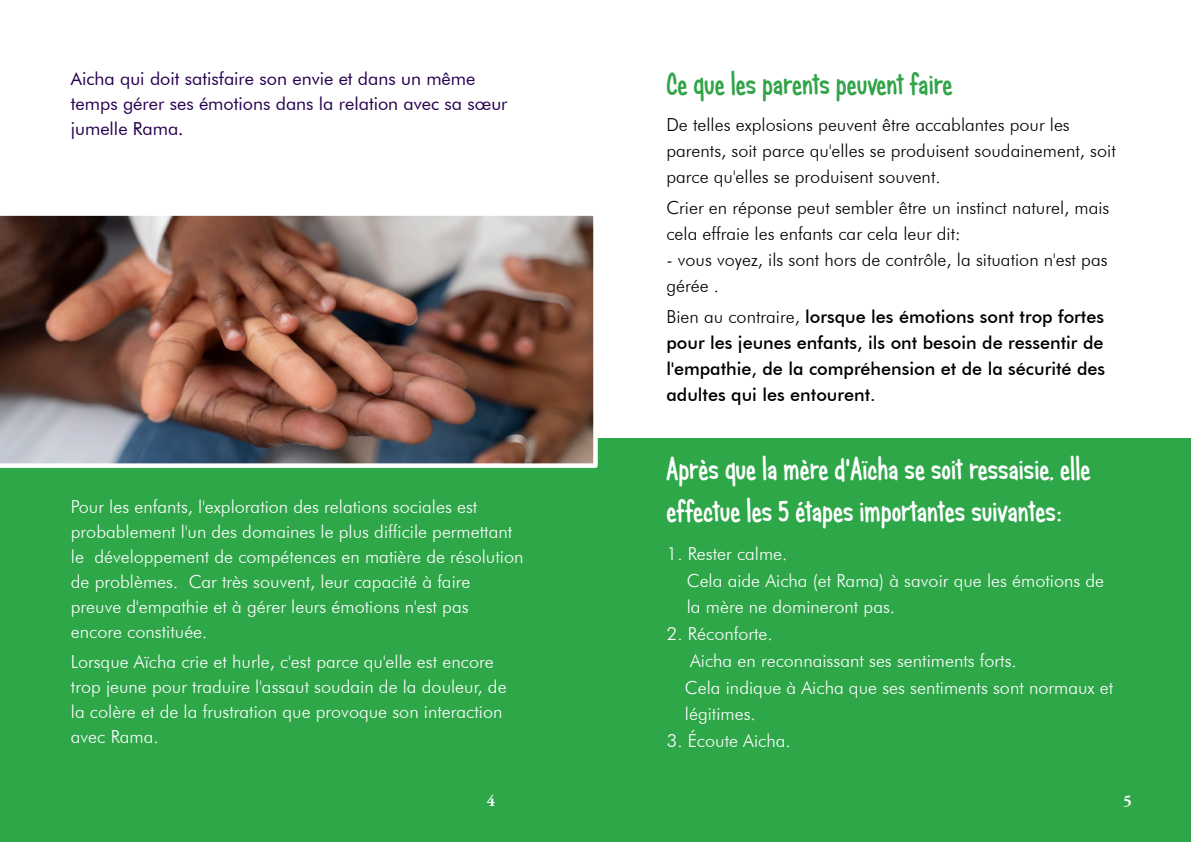
<style>
.page{position:relative;width:1191px;height:842px;background:#fff}
.page>*{position:absolute;margin:0;border:0;box-sizing:border-box;transform-origin:0 0}
.t1{font:700 30px/42.1px "Candy Round BTN Cond";color:#fff}
.t2{font:700 30px "Candy Round BTN Cond";color:#31a448}
.t3{font:300 18px/25px "Futura BT";color:#fff}
.t4{font:300 18px/26px "Futura BT";color:#000}
.t5{font:500 18px/26px "Futura BT";color:#000;text-align:justify}
.t6{font:18px/25px "Futura BT";color:#25004e}
.t7{font:700 16px "Adobe Garamond Pro";color:#fff}
.s1{font-weight:300}
</style>
<div class="page">
<div style="left:0;top:438px;width:1191px;height:404px;background:#2ea749"></div>
<img style="left:0;top:215px;width:598px;height:253px">
<p class="t6" style="left:71px;top:67px;width:438px">Aicha qui doit satisfaire son envie et dans un même temps gérer ses émotions dans la relation avec sa sœur jumelle Rama.</p>
<h1 class="t2" style="left:666px;top:66px;width:288px">Ce que les parents peuvent faire</h1>
<p class="t4" style="left:666px;top:113px;width:451px">De telles explosions peuvent être accablantes pour les parents, soit parce qu'elles se produisent soudainement, soit parce qu'elles se produisent souvent.</p>
<p class="t4" style="left:666px;top:196px;width:444px">Crier en réponse peut sembler être un instinct naturel, mais cela effraie les enfants car cela leur dit:</p>
<p class="t4" style="left:666px;top:248px;width:443px">- vous voyez, ils sont hors de contrôle, la situation n'est pas gérée .</p>
<p class="t5" style="left:666px;top:305px;width:440px"><span class="s1">Bien au contraire,</span> lorsque les émotions sont trop fortes pour les jeunes enfants, ils ont besoin de ressentir de l'empathie, de la compréhension et de la sécurité des adultes qui les entourent.</p>
<p class="t3" style="left:71px;top:496px;width:454px">Pour les enfants, l'exploration des relations sociales est probablement l'un des domaines le plus difficile permettant le développement de compétences en matière de résolution de problèmes. Car très souvent, leur capacité à faire preuve d'empathie et à gérer leurs émotions n'est pas encore constituée.</p>
<p class="t3" style="left:71px;top:651px;width:437px">Lorsque Aïcha crie et hurle, c'est parce qu'elle est encore trop jeune pour traduire l'assaut soudain de la douleur, de la colère et de la frustration que provoque son interaction avec Rama.</p>
<h1 class="t1" style="left:666px;top:447px;width:426px">Après que la mère d'Aïcha se soit ressaisie, elle effectue les 5 étapes importantes suivantes:</h1>
<p class="t3" style="left:687px;top:542px;width:419px;line-height:26.5px;text-indent:-20px">1. Rester calme.<br>Cela aide Aicha (et Rama) à savoir que les émotions de la mère ne domineront pas.</p>
<p class="t3" style="left:685px;top:622px;width:430px;line-height:26.7px;text-indent:-18px">2. Réconforte.<br>Aicha en reconnaissant ses sentiments forts.<br>Cela indique à Aicha que ses sentiments sont normaux et légitimes.</p>
<p class="t3" style="left:667px;top:729px;width:125px">3. Écoute Aicha.</p>
<p class="t7" style="left:487px;top:794px;width:10px">4</p>
<p class="t7" style="left:1123px;top:794px;width:10px">5</p>
</div>
